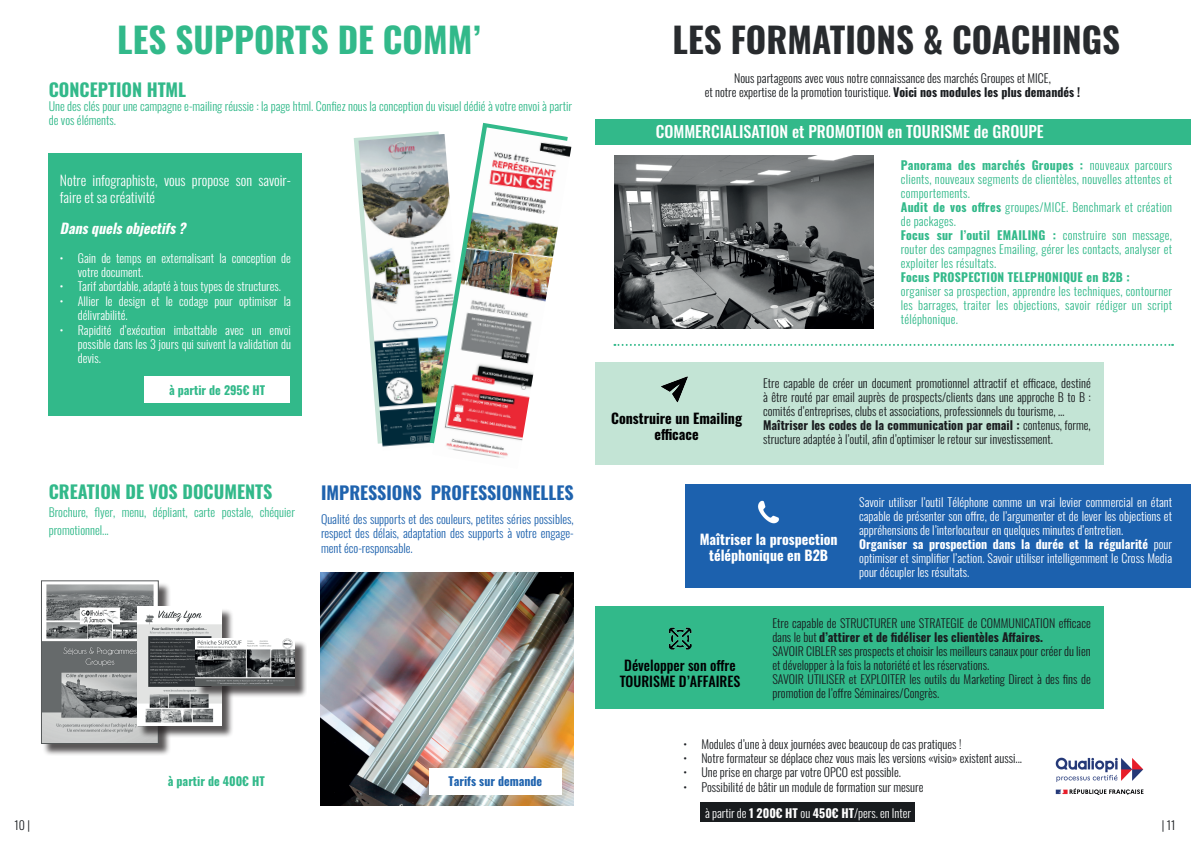
<style>
.page{position:relative;width:1191px;height:842px;background:#fff}
.page>*{position:absolute;margin:0;border:0;box-sizing:border-box;transform-origin:0 0}
.t1{font:700 35px "Oswald";color:#282b2e}
.t2{font:700 35px "Oswald";color:#32b98a}
.t3{font:700 18px "Oswald";color:#32b98a}
.t4{font:700 18px "Oswald";color:#1f63ae}
.t5{font:500 16px "Oswald";color:#fff}
.t6{font:300 14px/16.8px "Oswald";color:#fff}
.t7{font:700 14px/16.8px "Oswald";color:#fff;text-align:center}
.t8{font:500 14px/16.8px "Oswald";color:#000001;text-align:center}
.t9{font:700 14px/16.8px "Oswald";color:#000001;text-align:center}
.t10{font:italic 700 14px "Oswald";color:#fff}
.t11{font:300 12px/14px "Oswald";color:#191c1f}
.t12{font:300 12px/14px "Oswald";color:#fff}
.t13{font:300 12px/14px "Oswald";letter-spacing:.02em;color:#32b98a}
.t14{font:300 12px/14.4px "Oswald";color:#32b98a}
.t15{font:300 12px/14.4px "Oswald";color:#1f63ae;text-align:justify}
.t16{font:700 12px "Oswald";letter-spacing:.02em;color:#32b98a}
.t17{font:700 12px "Oswald";color:#32b98a}
.t18{font:700 12px "Oswald";color:#1f63ae}
.s1{font-weight:700}
</style>
<div class="page">
<img style="left:1055px;top:757px;width:89px;height:38px">
<img style="left:614px;top:156px;width:259px;height:172px">
<div style="left:595px;top:119px;width:596px;height:25px;background:#32b98a"></div>
<div style="left:595px;top:607px;width:509px;height:102px;background:#32b98a"></div>
<img style="left:668px;top:627px;width:24px;height:23px">
<div style="left:685px;top:485px;width:506px;height:103px;background:#1c61ae"></div>
<img style="left:758px;top:500px;width:21px;height:24px">
<div style="left:595px;top:363px;width:509px;height:102px;background:#c3e4d5"></div>
<img style="left:661px;top:376px;width:27px;height:27px">
<div style="left:700px;top:802px;width:215px;height:20px;background:#191c1f"></div>
<svg style="left:614px;top:344px;width:559px;height:2px"></svg>
<svg style="left:354px;top:132px;width:75px;height:58px"></svg>
<div style="left:49px;top:153px;width:253px;height:262px;background:#32b98a"></div>
<img style="left:358px;top:134px;width:71px;height:313px">
<svg style="left:429px;top:123px;width:79px;height:320px"></svg>
<img style="left:432px;top:127px;width:140px;height:331px">
<div style="left:144px;top:376px;width:146px;height:27px;background:#fff"></div>
<img style="left:320px;top:572px;width:253px;height:234px">
<div style="left:429px;top:768px;width:132px;height:27px;background:#fff"></div>
<div style="left:42px;top:582px;width:129px;height:174px;background:#231f20;opacity:.75"></div>
<img style="left:43px;top:582px;width:114px;height:160px">
<div style="left:41px;top:580px;width:118px;height:164px;border:1px solid #55595a"></div>
<div style="left:139px;top:608px;width:95px;height:130px;background:#231f20;opacity:.75"></div>
<img style="left:137px;top:607px;width:84px;height:119px">
<div style="left:197px;top:640px;width:110px;height:58px;background:#231f20;opacity:.75"></div>
<img style="left:195px;top:638px;width:100px;height:48px">
<p class="t11" style="left:14px;top:817px;width:17px">10 |</p>
<h1 class="t2" style="left:117px;top:22px;width:364px">LES SUPPORTS DE COMM’</h1>
<h1 class="t1" style="left:672px;top:22px;width:449px">LES FORMATIONS &amp; COACHINGS</h1>
<p class="t11" style="left:704px;top:70px;width:377px;line-height:14.4px;text-align:center">Nous partageons avec vous notre connaissance des marchés Groupes et MICE,<br>et notre expertise de la promotion touristique. <span class="s1">Voici nos modules les plus demandés !</span></p>
<h2 class="t3" style="left:49px;top:80px;width:139px">CONCEPTION HTML</h2>
<p class="t14" style="left:49px;top:98px;width:525px">Une des clés pour une campagne e-mailing réussie : la page html. Confiez nous la conception du visuel dédié à votre envoi à partir de vos éléments.</p>
<h3 class="t5" style="left:656px;top:123px;width:389px">COMMERCIALISATION et PROMOTION en TOURISME de GROUPE</h3>
<p class="t6" style="left:60px;top:170px;width:233px">Notre infographiste, vous propose son savoir&shy;faire et sa créativité</p>
<p class="t10" style="left:60px;top:221px;width:132px">Dansquelsobjectifs?</p>
<p class="t12" style="left:78px;top:249px;width:215px;line-height:14.4px;text-indent:-18px">• Gain de temps en externalisant la conception de votre document.</p>
<p class="t12" style="left:60px;top:278px;width:223px">• Tarif abordable, adapté à tous types de structures.</p>
<p class="t12" style="left:78px;top:292px;width:214px;line-height:14.4px;text-indent:-18px">• Allier le design et le codage pour optimiser la délivrabilité.</p>
<p class="t12" style="left:78px;top:321px;width:215px;line-height:14.4px;text-align:justify;text-indent:-18px">• Rapidité d’exécution imbattable avec un envoi possible dans les 3 jours qui suivent la validation du devis.</p>
<p class="t17" style="left:169px;top:384px;width:98px">à partir de 295€ HT</p>
<h2 class="t3" style="left:49px;top:482px;width:225px">CREATION DE VOS DOCUMENTS</h2>
<p class="t14" style="left:49px;top:502px;width:248px;line-height:18px">Brochure, flyer, menu, dépliant, carte postale, chéquier promotionnel...</p>
<h2 class="t4" style="left:321px;top:483px;width:254px">IMPRESSIONS PROFESSIONNELLES</h2>
<p class="t15" style="left:321px;top:510px;width:254px">Qualité des supports et des couleurs, petites séries possibles, respect des délais, adaptation des supports à votre engage&shy;ment éco-responsable.</p>
<p class="t17" style="left:168px;top:775px;width:98px">à partir de 400€ HT</p>
<p class="t18" style="left:448px;top:775px;width:95px">Tarifs sur demande</p>
<p class="t9" style="left:611px;top:410px;width:132px">Construire un Emailing efficace</p>
<p class="t13" style="left:900px;top:156px;width:273px"><span class="s1">Panorama des marchés Groupes :</span> nouveaux parcours clients, nouveaux segments de clientèles, nouvelles attentes et comportements.<br><span class="s1">Audit de vos offres</span> groupes/MICE. Benchmark et création de packages.<br><span class="s1">Focus sur l’outil EMAILING :</span> construire son message, router des campagnes Emailing, gérer les contacts, analyser et exploiter les résultats.</p>
<p class="t16" style="left:900px;top:270px;width:230px">Focus PROSPECTION TELEPHONIQUE en B2B :</p>
<p class="t13" style="left:900px;top:282px;width:273px;text-align:justify">organiser sa prospection, apprendre les techniques, contourner les barrages, traiter les objections, savoir rédiger un script téléphonique.</p>
<p class="t11" style="left:763px;top:375px;width:329px">Etre capable de créer un document promotionnel attractif et efficace, destiné à être routé par email auprès de prospects/clients dans une approche B to B : comités d’entreprises, clubs et associations, professionnels du tourisme, … <span class="s1">Maîtriser les codes de la communication par email :</span> contenus, forme, structure adaptée à l’outil, afin d’optimiser le retour sur investissement.</p>
<p class="t7" style="left:699px;top:531px;width:139px">Maîtriser la prospection téléphonique en B2B</p>
<p class="t12" style="left:859px;top:493px;width:314px">Savoir utiliser l’outil Téléphone comme un vrai levier commercial en étant capable de présenter son offre, de l’argumenter et de lever les objections et appréhensions de l’interlocuteur en quelques minutes d’entretien.<br><span class="s1">Organiser sa prospection dans la durée et la régularité</span> pour optimiser et simplifier l’action. Savoir utiliser intelligemment le Cross Media pour décupler les résultats.</p>
<p class="t8" style="left:619px;top:657px;width:122px">Développer son offre<br>TOURISME D’AFFAIRES</p>
<p class="t11" style="left:772px;top:615px;width:320px">Etre capable de STRUCTURER une STRATEGIE de COMMUNICATION efficace dans le but <span class="s1">d’attirer et de fidéliser les clientèles Affaires.<br></span>SAVOIR CIBLER ses prospects et choisir les meilleurs canaux pour créer du lien et développer à la fois la notoriété et les réservations.<br>SAVOIR UTILISER et EXPLOITER les outils du Marketing Direct à des fins de promotion de l’offre Séminaires/Congrès.</p>
<p class="t11" style="left:683px;top:735px;width:279px">• Modules d’une à deux journées avec beaucoup de cas pratiques !</p>
<p class="t11" style="left:683px;top:750px;width:340px">• Notre formateur se déplace chez vous mais les versions «visio» existent aussi...</p>
<p class="t11" style="left:683px;top:764px;width:219px">• Une prise en charge par votre OPCO est possible.</p>
<p class="t11" style="left:683px;top:778px;width:241px">• Possibilité de bâtir un module de formation sur mesure</p>
<p class="t12" style="left:705px;top:805px;width:207px">à partir de <span class="s1">1 200€ HT</span> ou <span class="s1">450€ HT</span>/pers. en Inter</p>
<p class="t11" style="left:1161px;top:817px;width:15px">| 11</p>
</div>
